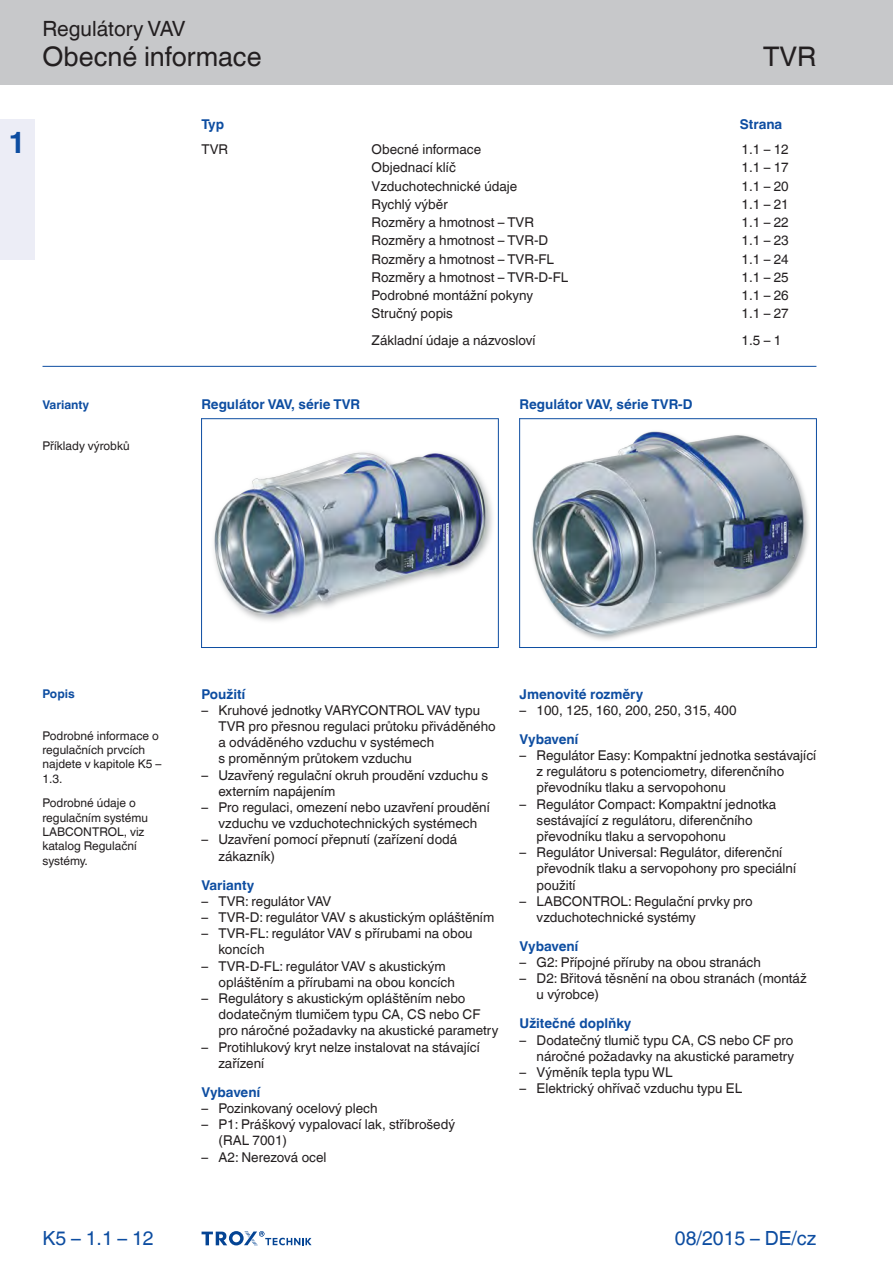
<style>
.page{position:relative;width:893px;height:1263px;background:#fff}
.page>*{position:absolute;margin:0;border:0;box-sizing:border-box;transform-origin:0 0}
.t1{font:700 30px "TROX Helvetica";color:#0d4da1}
.t2{font:27px "TROX Helvetica";color:#231f20}
.t3{font:21px "TROX Helvetica";color:#231f20}
.t4{font:19.5px "TROX Helvetica";color:#0d4da1}
.t5{font:13.5px/16.2px "TROX Helvetica";color:#231f20}
.t6{font:700 13.5px "TROX Helvetica";color:#0d4da1}
.t7{font:12px/14.4px "TROX Helvetica";color:#231f20}
.t8{font:700 12px "TROX Helvetica";color:#0d4da1}
</style>
<div class="page">
<div style="left:0;top:0;width:893px;height:85px;background:#c7c8ca"></div>
<div style="left:0;top:119px;width:34px;height:140px;background:#ecedf6"></div>
<hr style="left:43px;top:366px;width:773px;height:1px;background:#0d4da1">
<svg style="left:202px;top:1231px;width:110px;height:15px"></svg>
<img style="left:202px;top:440px;width:296px;height:186px">
<img style="left:520px;top:419px;width:296px;height:228px">
<hr style="left:201px;top:418px;width:1px;height:230px;background:#0d4da1">
<hr style="left:498px;top:418px;width:1px;height:230px;background:#0d4da1">
<hr style="left:201px;top:418px;width:297px;height:1px;background:#0d4da1">
<hr style="left:201px;top:647px;width:297px;height:1px;background:#0d4da1">
<hr style="left:519px;top:418px;width:1px;height:230px;background:#0d4da1">
<hr style="left:816px;top:418px;width:1px;height:230px;background:#0d4da1">
<hr style="left:519px;top:418px;width:297px;height:1px;background:#0d4da1">
<hr style="left:519px;top:647px;width:297px;height:1px;background:#0d4da1">
<h1 class="t1" style="left:8px;top:125px;width:19px">1</h1>
<h3 class="t3" style="left:43px;top:17px;width:145px">Regulátory VAV</h3>
<h2 class="t2" style="left:43px;top:41px;width:221px">Obecné informace</h2>
<h2 class="t2" style="left:763px;top:41px;width:55px">TVR</h2>
<p class="t6" style="left:740px;top:116px;width:44px">Strana</p>
<p class="t6" style="left:202px;top:116px;width:24px">Typ</p>
<p class="t5" style="left:202px;top:142px;width:28px">TVR</p>
<p class="t5" style="left:372px;top:142px;width:111px">Obecné informace</p>
<p class="t5" style="left:742px;top:142px;width:49px">1.1 – 12</p>
<p class="t5" style="left:372px;top:160px;width:86px">Objednací klíč</p>
<p class="t5" style="left:742px;top:160px;width:49px">1.1 – 17</p>
<p class="t5" style="left:372px;top:178px;width:147px">Vzduchotechnické údaje</p>
<p class="t5" style="left:742px;top:178px;width:49px">1.1 – 20</p>
<p class="t5" style="left:372px;top:196px;width:78px">Rychlý výběr</p>
<p class="t5" style="left:742px;top:196px;width:49px">1.1 – 21</p>
<p class="t5" style="left:372px;top:214px;width:164px">Rozměry a hmotnost – TVR</p>
<p class="t5" style="left:742px;top:214px;width:49px">1.1 – 22</p>
<p class="t5" style="left:372px;top:233px;width:178px">Rozměry a hmotnost – TVR-D</p>
<p class="t5" style="left:742px;top:233px;width:49px">1.1 – 23</p>
<p class="t5" style="left:372px;top:251px;width:184px">Rozměry a hmotnost – TVR-FL</p>
<p class="t5" style="left:742px;top:251px;width:49px">1.1 – 24</p>
<p class="t5" style="left:372px;top:269px;width:198px">Rozměry a hmotnost – TVR-D-FL</p>
<p class="t5" style="left:742px;top:269px;width:49px">1.1 – 25</p>
<p class="t5" style="left:372px;top:287px;width:163px">Podrobné montážní pokyny</p>
<p class="t5" style="left:742px;top:287px;width:49px">1.1 – 26</p>
<p class="t5" style="left:372px;top:305px;width:83px">Stručný popis</p>
<p class="t5" style="left:742px;top:305px;width:49px">1.1 – 27</p>
<p class="t8" style="left:43px;top:398px;width:48px">Varianty</p>
<p class="t7" style="left:43px;top:439px;width:89px">Příklady výrobků</p>
<p class="t5" style="left:372px;top:332px;width:165px">Základní údaje a názvosloví</p>
<p class="t5" style="left:742px;top:332px;width:41px">1.5 – 1</p>
<p class="t6" style="left:202px;top:396px;width:160px">Regulátor VAV, série TVR</p>
<p class="t6" style="left:520px;top:396px;width:174px">Regulátor VAV, série TVR-D</p>
<p class="t8" style="left:43px;top:687px;width:34px">Popis</p>
<p class="t7" style="left:43px;top:728px;width:120px">Podrobné informace o regulačních prvcích najdete v kapitole K5 –<br>1.3.</p>
<p class="t7" style="left:43px;top:796px;width:107px">Podrobné údaje o regulačním systému<br>LABCONTROL, viz katalog Regulační systémy.</p>
<h3 class="t4" style="left:43px;top:1227px;width:113px">K5 – 1.1 – 12</h3>
<p class="t6" style="left:202px;top:686px;width:46px">Použití</p>
<p class="t5" style="left:219px;top:702px;width:279px;text-indent:-17px">– Kruhové jednotky VARYCONTROL VAV typu TVR pro přesnou regulaci průtoku přiváděného a odváděného vzduchu v systémech<br>s proměnným průtokem vzduchu</p>
<p class="t5" style="left:219px;top:767px;width:271px;text-indent:-17px">– Uzavřený regulační okruh proudění vzduchu s externím napájením</p>
<p class="t5" style="left:202px;top:799px;width:290px;text-align:center">– Pro regulaci, omezení nebo uzavření proudění vzduchu ve vzduchotechnických systémech</p>
<p class="t5" style="left:219px;top:831px;width:240px;text-indent:-17px">– Uzavření pomocí přepnutí (zařízení dodá zákazník)</p>
<p class="t6" style="left:202px;top:877px;width:54px">Varianty</p>
<p class="t5" style="left:202px;top:893px;width:131px">– TVR: regulátor VAV</p>
<p class="t5" style="left:202px;top:909px;width:294px">– TVR-D: regulátor VAV s akustickým opláštěním</p>
<p class="t5" style="left:219px;top:925px;width:256px;text-indent:-17px">– TVR-FL: regulátor VAV s přírubami na obou koncích</p>
<p class="t5" style="left:219px;top:958px;width:238px;text-indent:-17px">– TVR-D-FL: regulátor VAV s akustickým opláštěním a přírubami na obou koncích</p>
<p class="t5" style="left:219px;top:990px;width:281px;text-indent:-17px">– Regulátory s akustickým opláštěním nebo dodatečným tlumičem typu CA, CS nebo CF pro náročné požadavky na akustické parametry</p>
<p class="t5" style="left:219px;top:1039px;width:263px;text-indent:-17px">– Protihlukový kryt nelze instalovat na stávající zařízení</p>
<p class="t6" style="left:202px;top:1084px;width:61px">Vybavení</p>
<p class="t5" style="left:202px;top:1100px;width:177px">– Pozinkovaný ocelový plech</p>
<p class="t5" style="left:219px;top:1116px;width:238px;text-indent:-17px">– P1: Práškový vypalovací lak, stříbrošedý (RAL 7001)</p>
<p class="t5" style="left:202px;top:1149px;width:127px">– A2: Nerezová ocel</p>
<p class="t6" style="left:520px;top:686px;width:125px">Jmenovité rozměry</p>
<p class="t5" style="left:520px;top:702px;width:218px">– 100, 125, 160, 200, 250, 315, 400</p>
<p class="t6" style="left:520px;top:731px;width:61px">Vybavení</p>
<p class="t5" style="left:537px;top:747px;width:281px;text-indent:-17px">– Regulátor Easy: Kompaktní jednotka sestávající z regulátoru s potenciometry, diferenčního převodníku tlaku a servopohonu</p>
<p class="t5" style="left:537px;top:796px;width:241px;text-indent:-17px">– Regulátor Compact: Kompaktní jednotka sestávající z regulátoru, diferenčního převodníku tlaku a servopohonu</p>
<p class="t5" style="left:537px;top:844px;width:261px;text-indent:-17px">– Regulátor Universal: Regulátor, diferenční převodník tlaku a servopohony pro speciální použití</p>
<p class="t5" style="left:537px;top:893px;width:218px;text-indent:-17px">– LABCONTROL: Regulační prvky pro vzduchotechnické systémy</p>
<p class="t6" style="left:520px;top:938px;width:61px">Vybavení</p>
<p class="t5" style="left:520px;top:954px;width:243px">– G2: Přípojné příruby na obou stranách</p>
<p class="t5" style="left:537px;top:970px;width:272px;text-indent:-17px">– D2: Břitová těsnění na obou stranách (montáž u výrobce)</p>
<p class="t6" style="left:520px;top:1016px;width:113px">Užitečné doplňky</p>
<p class="t5" style="left:520px;top:1032px;width:276px;text-align:right">– Dodatečný tlumič typu CA, CS nebo CF pro náročné požadavky na akustické parametry</p>
<p class="t5" style="left:520px;top:1064px;width:155px">– Výměník tepla typu WL</p>
<p class="t5" style="left:520px;top:1080px;width:224px">– Elektrický ohřívač vzduchu typu EL</p>
<h3 class="t4" style="left:675px;top:1227px;width:143px">08/2015 – DE/cz</h3>
</div>
